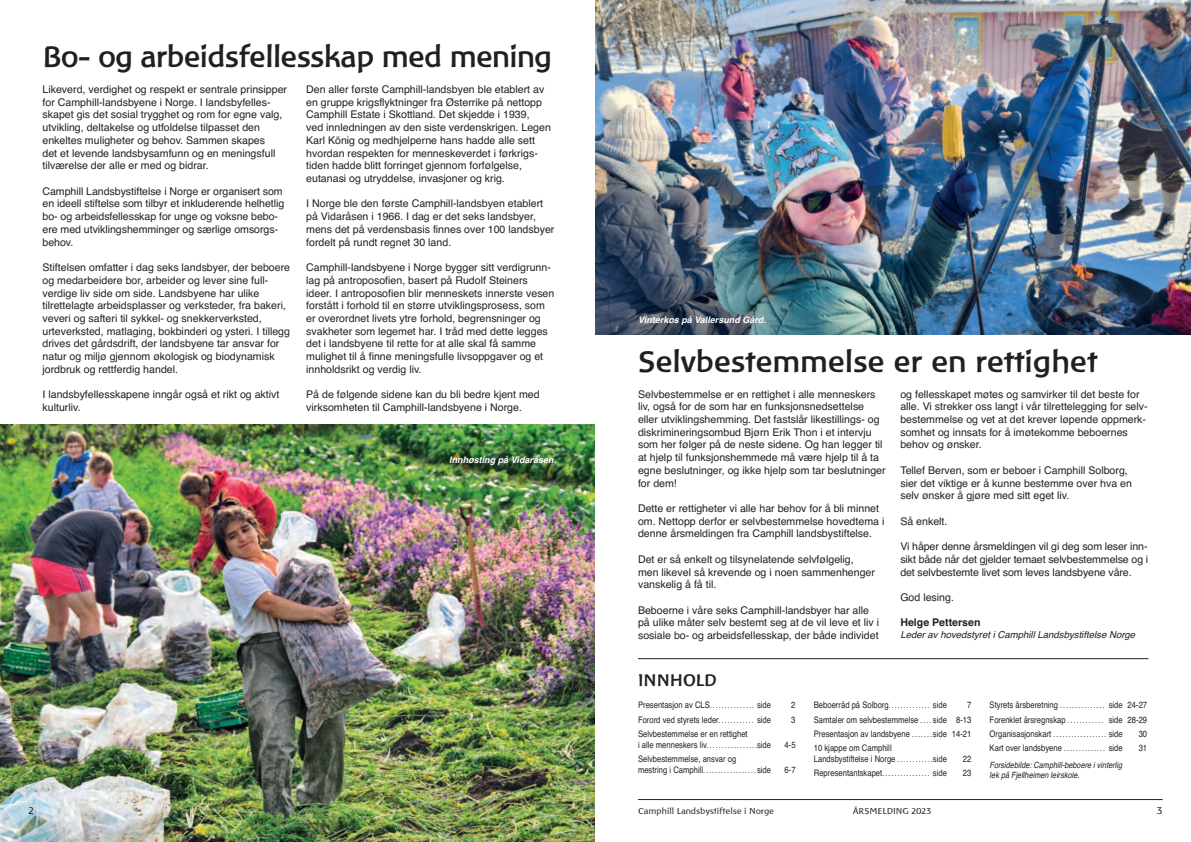
<style>
.page{position:relative;width:1191px;height:842px;background:#fff}
.page>*{position:absolute;margin:0;border:0;box-sizing:border-box;transform-origin:0 0}
.t1{font:700 30px "Baar Philos";letter-spacing:-.015em;color:#231f20}
.t2{font:700 17px "Baar Philos";letter-spacing:.01em;color:#231f20}
.t3{font:10.6px/12.7px "Helvetica";color:#231f20}
.t4{font:700 10.6px "Helvetica";color:#231f20}
.t5{font:10px "Baar Philos";color:#231f20}
.t6{font:italic 9.6px "Helvetica";color:#231f20}
.t7{font:9px/14.3px "Helvetica";color:#231f20;scale:.85 1}
.t8{font:italic 700 9px "Helvetica";color:#fff}
.t9{font:italic 8.6px/10.6px "Helvetica";color:#231f20;scale:.85 1}
.t10{font:8.6px "Baar Philos";color:#231f20}
.s1{font-size:8px}
</style>
<div class="page">
<img style="left:0;top:425px;width:595px;height:417px">
<hr style="left:638px;top:799px;width:524px;height:1px;background:#231f20">
<hr style="left:638px;top:658px;width:510px;height:1px;background:#231f20">
<img style="left:595px;top:0;width:596px;height:335px">
<h1 class="t1" style="left:43px;top:40px;width:511px">Bo- og arbeidsfellesskap med mening</h1>
<p class="t3" style="left:43px;top:83px;width:246px">Likeverd, verdighet og respekt er sentrale prinsipper for Camphill-landsbyene i Norge. I landsbyfelles&shy;skapet gis det sosial trygghet og rom for egne valg, utvikling, deltakelse og utfoldelse tilpasset den enkeltes muligheter og behov. Sammen skapes<br>det et levende landsbysamfunn og en meningsfull tilværelse der alle er med og bidrar.</p>
<p class="t3" style="left:43px;top:185px;width:243px">Camphill Landsbystiftelse i Norge er organisert som en ideell stiftelse som tilbyr et inkluderende helhetlig bo- og arbeidsfellesskap for unge og voksne bebo&shy;ere med utviklingshemminger og særlige omsorgs&shy;behov.</p>
<p class="t3" style="left:43px;top:261px;width:249px">Stiftelsen omfatter i dag seks landsbyer, der beboere og medarbeidere bor, arbeider og lever sine full&shy;verdige liv side om side. Landsbyene har ulike tilrettelagte arbeidsplasser og verksteder, fra bakeri, veveri og safteri til sykkel- og snekkerverksted, urteverksted, matlaging, bokbinderi og ysteri. I tillegg drives det gårdsdrift, der landsbyene tar ansvar for natur og miljø gjennom økologisk og biodynamisk jordbruk og rettferdig handel.</p>
<p class="t3" style="left:43px;top:388px;width:238px">I landsbyfellesskapene inngår også et rikt og aktivt kulturliv.</p>
<p class="t3" style="left:306px;top:83px;width:246px">Den aller første Camphill-landsbyen ble etablert av en gruppe krigsflyktninger fra Østerrike på nettopp Camphill Estate i Skottland. Det skjedde i 1939,<br>ved innledningen av den siste verdenskrigen. Legen Karl König og medhjelperne hans hadde alle sett hvordan respekten for menneskeverdet i førkrigs&shy;tiden hadde blitt forringet gjennom forfølgelse, eutanasi og utryddelse, invasjoner og krig.</p>
<p class="t3" style="left:306px;top:197px;width:250px">I Norge ble den første Camphill-landsbyen etablert på Vidaråsen i 1966. I dag er det seks landsbyer, mens det på verdensbasis finnes over 100 landsbyer fordelt på rundt regnet 30 land.</p>
<p class="t3" style="left:306px;top:261px;width:250px">Camphill-landsbyene i Norge bygger sitt verdigrunn&shy;lag på antroposofien, basert på Rudolf Steiners ideer. I antroposofien blir menneskets innerste vesen forstått i forhold til en større utviklingsprosess, som er overordnet livets ytre forhold, begrensninger og svakheter som legemet har. I tråd med dette legges det i landsbyene til rette for at alle skal få samme mulighet til å finne meningsfulle livsoppgaver og et innholdsrikt og verdig liv.</p>
<p class="t3" style="left:306px;top:388px;width:235px">På de følgende sidene kan du bli bedre kjent med virksomheten til Camphill-landsbyene i Norge.</p>
<p class="t8" style="left:449px;top:455px;width:108px">Innhøsting på Vidaråsen.</p>
<p class="t5" style="left:28px;top:805px;width:7px">2</p>
<p class="t8" style="left:638px;top:315px;width:129px">Vinterkos på Vallersund Gård.</p>
<h1 class="t1" style="left:638px;top:345px;width:461px">Selvbestemmelse er en rettighet</h1>
<p class="t3" style="left:638px;top:387px;width:249px">Selvbestemmelse er en rettighet i alle menneskers liv, også for de som har en funksjonsnedsettelse eller utviklingshemming. Det fastslår likestillings- og diskrimineringsombud Bjørn Erik Thon i et intervju som her følger på de neste sidene. Og han legger til at hjelp til funksjonshemmede må være hjelp til å ta egne beslutninger, og ikke hjelp som tar beslutninger for dem!</p>
<p class="t3" style="left:638px;top:502px;width:248px">Dette er rettigheter vi alle har behov for å bli minnet om. Nettopp derfor er selvbestemmelse hovedtema i denne årsmeldingen fra Camphill landsbystiftelse.</p>
<p class="t3" style="left:638px;top:553px;width:238px">Det er så enkelt og tilsynelatende selvfølgelig, men likevel så krevende og i noen sammenhenger vanskelig å få til.</p>
<p class="t3" style="left:638px;top:604px;width:243px">Beboerne i våre seks Camphill-landsbyer har alle på ulike måter selv bestemt seg at de vil leve et liv i sosiale bo- og arbeidsfellesskap, der både individet</p>
<h2 class="t2" style="left:638px;top:670px;width:80px">INNHOLD</h2>
<p class="t3" style="left:900px;top:387px;width:249px">og fellesskapet møtes og samvirker til det beste for alle. Vi strekker oss langt i vår tilrettelegging for selv&shy;bestemmelse og vet at det krever løpende oppmerk&shy;somhet og innsats for å imøtekomme beboernes behov og ønsker.</p>
<p class="t3" style="left:900px;top:464px;width:233px">Tellef Berven, som er beboer i Camphill Solborg, sier det viktige er å kunne bestemme over hva en selv ønsker å gjøre med sitt eget liv.</p>
<p class="t3" style="left:900px;top:515px;width:49px">Så enkelt.</p>
<p class="t3" style="left:900px;top:540px;width:249px;text-align:justify">Vi håper denne årsmeldingen vil gi deg som leser inn&shy;sikt både når det gjelder temaet selvbestemmelse og i det selvbestemte livet som leves landsbyene våre.</p>
<p class="t3" style="left:900px;top:591px;width:55px">God lesing.</p>
<p class="t4" style="left:900px;top:617px;width:82px">Helge Pettersen</p>
<p class="t6" style="left:900px;top:629px;width:236px">Leder av hovedstyret i Camphill Landsbystiftelse Norge</p>
<p class="t7" style="left:638px;top:698px;width:158px">Presentasjon av CLS<span class="s1">. . . . . . . . . . . . . . .</span> side</p>
<p class="t7" style="left:791px;top:698px;width:7px">2</p>
<p class="t7" style="left:638px;top:712px;width:158px">Forord ved styrets leder<span class="s1">. . . . . . . . . . . .</span> side</p>
<p class="t7" style="left:791px;top:712px;width:7px">3</p>
<p class="t7" style="left:638px;top:729px;width:158px;line-height:10.8px">Selvbestemmelse er en rettighet<br>i alle menneskers liv<span class="s1">. . . . . . . . . . . . . . . . .</span>side</p>
<p class="t7" style="left:784px;top:738px;width:15px">4-5</p>
<p class="t7" style="left:638px;top:754px;width:158px;line-height:10.8px">Selvbestemmelse, ansvar og<br>mestring i Camphill<span class="s1">..................</span>side</p>
<p class="t7" style="left:784px;top:763px;width:15px">6-7</p>
<p class="t7" style="left:814px;top:698px;width:158px">Beboerråd på Solborg<span class="s1">. . . . . . . . . . . . . .</span> side</p>
<p class="t7" style="left:814px;top:698px;width:187px;text-align:justify;text-indent:153px">7<br>Samtaler om selvbestemmelse <span class="s1">. . . .</span> side 8-13<br>Presentasjon av landsbyene <span class="s1">. . . . . . .</span>side 14-21<br>10 kjappe om Camphill</p>
<p class="t7" style="left:814px;top:752px;width:158px">Landsbystiftelse i Norge <span class="s1">. . . . . . . . . . . .</span>side</p>
<p class="t7" style="left:963px;top:752px;width:12px">22</p>
<p class="t7" style="left:814px;top:766px;width:158px">Representantskapet<span class="s1">. . . . . . . . . . . . . . . .</span> side</p>
<p class="t7" style="left:963px;top:766px;width:12px">23</p>
<p class="t7" style="left:989px;top:698px;width:187px;text-align:justify">Styrets årsberetning <span class="s1">. . . . . . . . . . . . . . .</span> side 24-27<br>Forenklet årsregnskap <span class="s1">. . . . . . . . . . . .</span> side 28-29<br>Organisasjonskart <span class="s1">. . . . . . . . . . . . . . . . . .</span> side</p>
<p class="t7" style="left:1138px;top:727px;width:12px">30</p>
<p class="t7" style="left:989px;top:741px;width:158px">Kart over landsbyene <span class="s1">. . . . . . . . . . . . . .</span> side</p>
<p class="t7" style="left:1138px;top:741px;width:12px">31</p>
<p class="t9" style="left:989px;top:759px;width:157px">Forsidebilde: Camphill-beboere i vinterlig lek på Fjellheimen leirskole.</p>
<p class="t10" style="left:638px;top:806px;width:138px">Camphill Landsbystiftelse i Norge</p>
<p class="t10" style="left:853px;top:806px;width:80px">ÅRSMELDING 2023</p>
<p class="t5" style="left:1156px;top:805px;width:8px">3</p>
</div>
